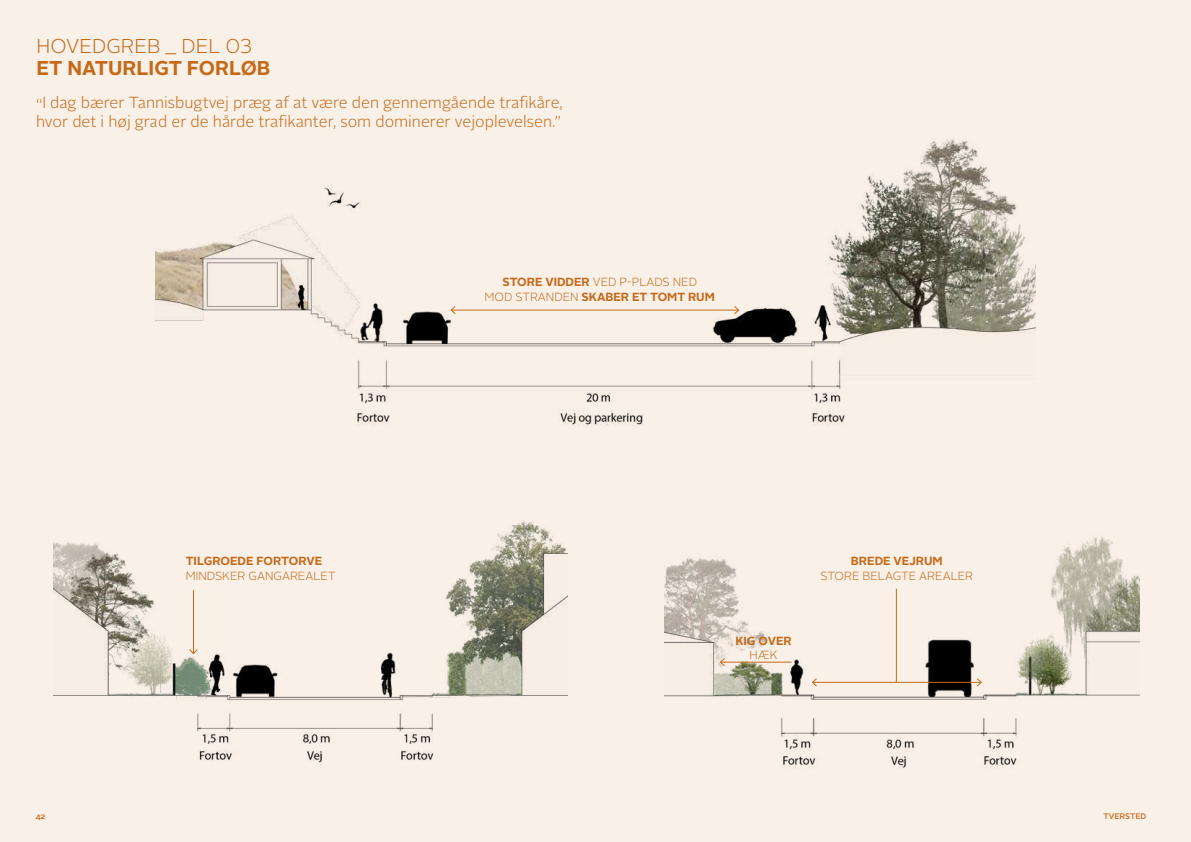
<style>
.page{position:relative;width:1191px;height:842px;background:#f9f0e8}
.page>*{position:absolute;margin:0;border:0;box-sizing:border-box;transform-origin:0 0}
.t1{font:700 20px "Alright Sans";color:#c56917}
.t2{font:300 20px "Alright Sans";color:#c56917}
.t3{font:300 16px/19.2px "Alright Sans";color:#c56917}
.t4{font:700 11.8px/14.7px "Alright Sans";color:#c56917;text-align:center}
.t5{font:300 11.8px "Alright Sans";color:#c56917}
.t6{font:500 8px "Alright Sans";color:#c56917}
.s1{font-weight:300}
</style>
<div class="page">
<img style="left:156px;top:139px;width:879px;height:287px">
<hr style="left:451px;top:310px;width:287px;height:1px;background:#c56917">
<svg style="left:733px;top:305px;width:7px;height:10px"></svg>
<svg style="left:450px;top:305px;width:6px;height:10px"></svg>
<img style="left:53px;top:521px;width:515px;height:242px">
<hr style="left:193px;top:590px;width:1px;height:64px;background:#c56917">
<svg style="left:188px;top:648px;width:10px;height:7px"></svg>
<img style="left:664px;top:537px;width:475px;height:231px">
<hr style="left:720px;top:662px;width:71px;height:1px;background:#c56917">
<svg style="left:719px;top:657px;width:7px;height:10px"></svg>
<hr style="left:812px;top:682px;width:169px;height:1px;background:#c56917">
<svg style="left:975px;top:677px;width:7px;height:10px"></svg>
<svg style="left:811px;top:677px;width:7px;height:10px"></svg>
<hr style="left:896px;top:589px;width:1px;height:93px;background:#c56917">
<p class="t2" style="left:37px;top:33px;width:217px">HOVEDGREB _ DEL 03</p>
<p class="t1" style="left:37px;top:54px;width:235px">ET NATURLIGT FORLØB</p>
<p class="t3" style="left:36px;top:93px;width:528px">“I dag bærer Tannisbugtvej præg af at være den gennemgående trafikåre, hvor det i høj grad er de hårde trafikanter, som dominerer vejoplevelsen.”</p>
<p class="t4" style="left:186px;top:554px;width:138px">TILGROEDE FORTORVE</p>
<p class="t5" style="left:186px;top:568px;width:151px">MINDSKER GANGAREALET</p>
<p class="t4" style="left:484px;top:275px;width:232px">STORE VIDDER <span class="s1">VED P-PLADS NED<br>MOD STRANDEN</span> SKABER ET TOMT RUM</p>
<p class="t4" style="left:735px;top:633px;width:58px">KIG OVER</p>
<p class="t5" style="left:749px;top:647px;width:29px">HÆK</p>
<p class="t4" style="left:851px;top:554px;width:93px">BREDE VEJRUM</p>
<p class="t5" style="left:820px;top:568px;width:154px">STORE BELAGTE AREALER</p>
<p class="t6" style="left:35px;top:810px;width:12px">42</p>
<p class="t6" style="left:1103px;top:810px;width:44px">TVERSTED</p>
</div>
